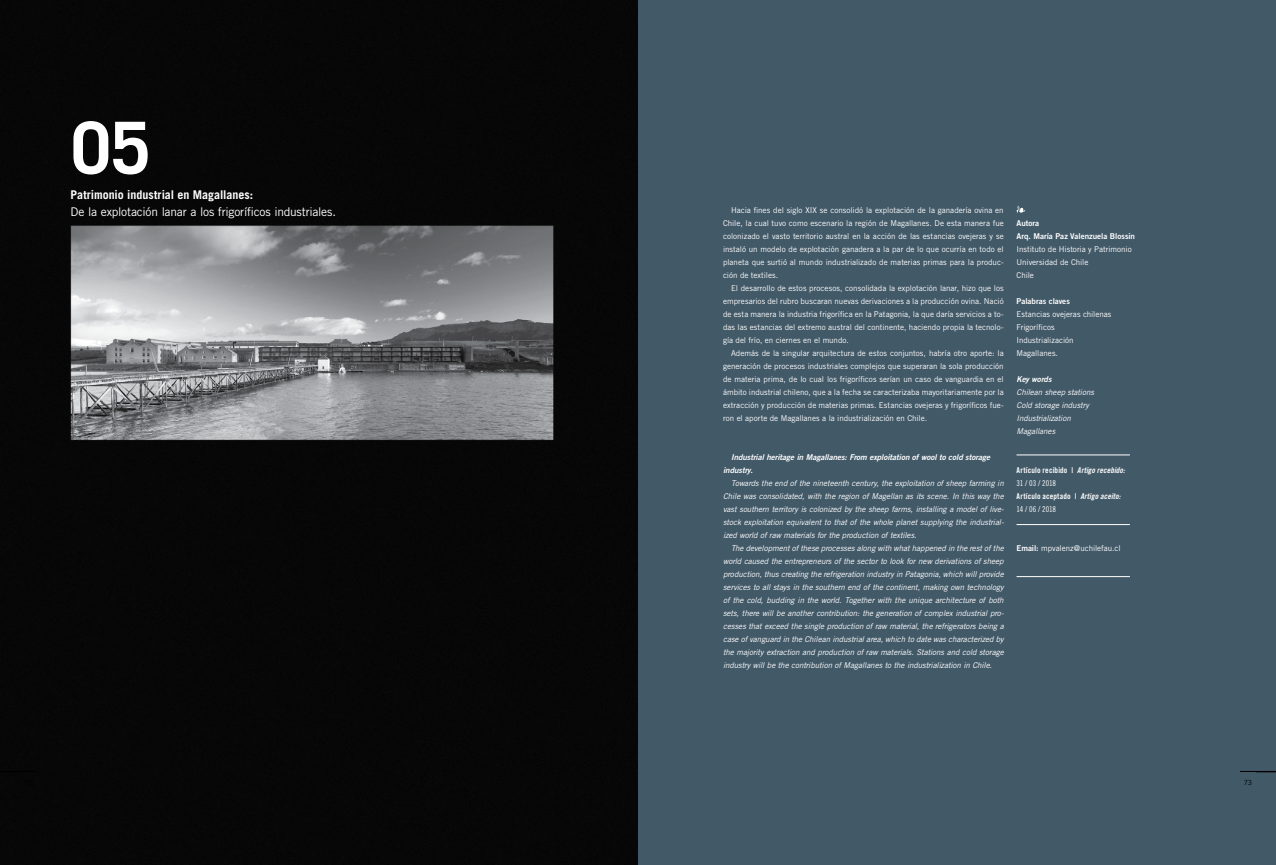
<style>
.page{position:relative;width:1276px;height:865px;background:#fff}
.page>*{position:absolute;margin:0;border:0;box-sizing:border-box;transform-origin:0 0}
.t1{font:700 72px "Trade Gothic LT Std";color:#fff}
.t2{font:12px "Trade Gothic LT Std";letter-spacing:-.02em;color:#fff}
.t3{font:700 12px "Trade Gothic LT Std";color:#fff}
.t4{font:8px/13px "Trade Gothic LT Std";letter-spacing:-.005em;color:#fff;text-align:justify}
.t5{font:italic 8px/13px "Trade Gothic LT Std";letter-spacing:-.01em;color:#fff;text-align:justify}
.t6{font:8px/13px "Trade Gothic LT Std Bd 2 Obl";letter-spacing:-.005em;color:#fff}
.t7{font:8px "Trade Gothic LT Std Bd Cn 20";letter-spacing:.02em;color:#fff}
.t8{font:8px/13px "Trade Gothic LT Std Bd 2";color:#fff}
.t9{font:8px "Trade Gothic LT Std Cn 18";letter-spacing:-.015em;color:#fff}
.t10{font:7px "Trade Gothic LT Std";color:#000}
.s1{font-family:"Trade Gothic LT Std Bd Cn 20 Obl"}
.s2{font-family:"Trade Gothic LT Std Bd 2"}
</style>
<div class="page">
<div style="left:638px;top:0;width:638px;height:865px;background:#425968"></div>
<img style="left:0;top:0;width:638px;height:865px">
<hr style="left:1016px;top:454px;width:114px;height:1px;background:#fff">
<hr style="left:1016px;top:524px;width:114px;height:1px;background:#fff">
<hr style="left:1016px;top:576px;width:114px;height:1px;background:#fff">
<svg style="left:1016px;top:206px;width:9px;height:7px"></svg>
<hr style="left:0;top:771px;width:36px;height:1px;background:#000">
<hr style="left:1240px;top:771px;width:36px;height:1px;background:#000">
<h1 class="t1" style="left:71px;top:104px;width:81px">05</h1>
<h2 class="t3" style="left:71px;top:188px;width:184px">Patrimonio industrial en Magallanes:</h2>
<h2 class="t2" style="left:71px;top:204px;width:267px">De la explotación lanar a los frigoríficos industriales.</h2>
<p class="t4" style="left:723px;top:203px;width:282px;text-indent:8px">Hacia fines del siglo XIX se consolidó la explotación de la ganadería ovina en Chile, la cual tuvo como escenario la región de Magallanes. De esta manera fue colonizado el vasto territorio austral en la acción de las estancias ovejeras y se instaló un modelo de explotación ganadera a la par de lo que ocurría en todo el planeta que surtió al mundo industrializado de materias primas para la produc&shy;ción de textiles.</p>
<p class="t4" style="left:723px;top:281px;width:282px;text-indent:8px">El desarrollo de estos procesos, consolidada la explotación lanar, hizo que los empresarios del rubro buscaran nuevas derivaciones a la producción ovina. Nació de esta manera la industria frigorífica en la Patagonia, la que daría servicios a to&shy;das las estancias del extremo austral del continente, haciendo propia la tecnolo&shy;gía del frío, en ciernes en el mundo.</p>
<p class="t4" style="left:723px;top:346px;width:282px;text-indent:8px">Además de la singular arquitectura de estos conjuntos, habría otro aporte: la generación de procesos industriales complejos que superaran la sola producción de materia prima, de lo cual los frigoríficos serían un caso de vanguardia en el ámbito industrial chileno, que a la fecha se caracterizaba mayoritariamente por la extracción y producción de materias primas. Estancias ovejeras y frigoríficos fue&shy;ron el aporte de Magallanes a la industrialización en Chile.</p>
<p class="t6" style="left:723px;top:450px;width:268px;text-indent:8px">Industrial heritage in Magallanes: From exploitation of wool to cold storage industry.</p>
<p class="t5" style="left:723px;top:476px;width:282px;text-indent:8px">Towards the end of the nineteenth century, the exploitation of sheep farming in Chile was consolidated, with the region of Magellan as its scene. In this way the vast southern territory is colonized by the sheep farms, installing a model of live&shy;stock exploitation equivalent to that of the whole planet supplying the industrial&shy;ized world of raw materials for the production of textiles.</p>
<p class="t5" style="left:723px;top:541px;width:282px;text-indent:8px">The development of these processes along with what happened in the rest of the world caused the entrepreneurs of the sector to look for new derivations of sheep production, thus creating the refrigeration industry in Patagonia, which will provide services to all stays in the southern end of the continent, making own technology of the cold, budding in the world. Together with the unique architecture of both sets, there will be another contribution: the generation of complex industrial pro&shy;cesses that exceed the single production of raw material, the refrigerators being a case of vanguard in the Chilean industrial area, which to date was characterized by the majority extraction and production of raw materials. Stations and cold storage industry will be the contribution of Magallanes to the industrialization in Chile.</p>
<p class="t8" style="left:1016px;top:216px;width:120px">Autora<br>Arq. María Paz Valenzuela Blossin</p>
<p class="t4" style="left:1016px;top:242px;width:117px;text-align:left">Instituto de Historia y Patrimonio<br>Universidad de Chile<br>Chile</p>
<p class="t8" style="left:1016px;top:294px;width:55px">Palabras claves</p>
<p class="t4" style="left:1016px;top:307px;width:96px;text-align:left">Estancias ovejeras chilenas<br>Frigoríficos<br>Industrialización<br>Magallanes.</p>
<p class="t6" style="left:1016px;top:372px;width:37px">Key words</p>
<p class="t5" style="left:1016px;top:385px;width:79px;text-align:left">Chilean sheep stations<br>Cold storage industry<br>Industrialization<br>Magallanes</p>
<p class="t7" style="left:1016px;top:465px;width:110px">Artículo recibido | <span class="s1">Artigo recebido:</span></p>
<p class="t9" style="left:1016px;top:478px;width:41px">31 / 03 / 2018</p>
<p class="t7" style="left:1016px;top:491px;width:106px">Artículo aceptado | <span class="s1">Artigo aceito:</span></p>
<p class="t9" style="left:1016px;top:504px;width:41px">14 / 06 / 2018</p>
<p class="t4" style="left:1016px;top:541px;width:106px"><span class="s2">Email:</span> mpvalenz@uchilefau.cl</p>
<p class="t10" style="left:1243px;top:778px;width:10px">73</p>
</div>
